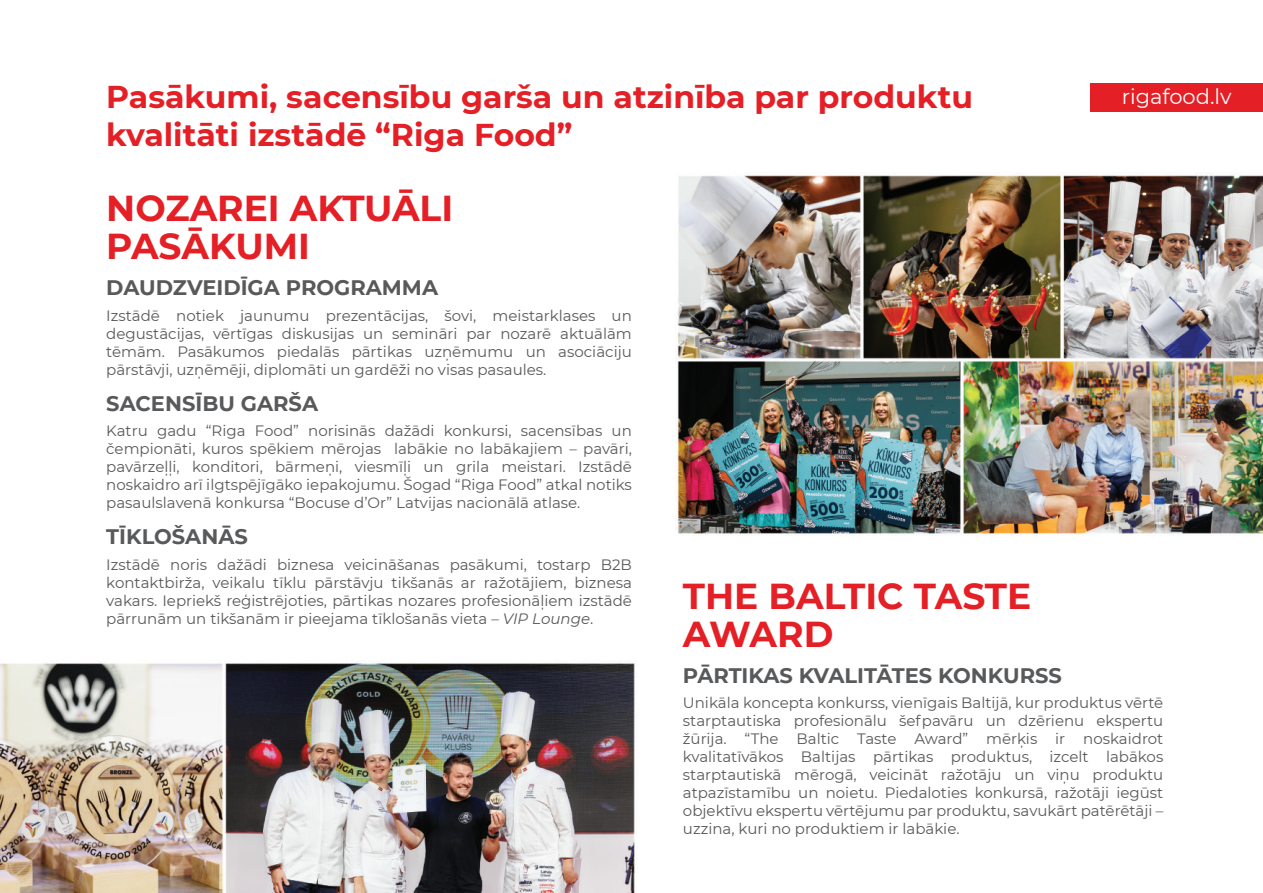
<style>
.page{position:relative;width:1263px;height:893px;background:#fff}
.page>*{position:absolute;margin:0;border:0;box-sizing:border-box;transform-origin:0 0}
.t1{font:700 36px/37.5px "Montserrat";color:#e41f25}
.t2{font:700 31.5px/37.5px "Montserrat";color:#e41f25}
.t3{font:700 21px "Montserrat";color:#58595b}
.t4{font:21px "Montserrat";color:#fff}
.t5{font:15px/18px "Montserrat";color:#58595b;text-align:justify}
.s1{font-style:italic}
</style>
<div class="page">
<div style="left:1090px;top:84px;width:173px;height:28px;background:#e41f25"></div>
<img style="left:676px;top:174px;width:587px;height:361px">
<img style="left:0;top:663px;width:635px;height:230px">
<h2 class="t2" style="left:106px;top:77px;width:868px">Pasākumi, sacensību garša un atzinība par produktu kvalitāti izstādē “Riga Food”</h2>
<h1 class="t1" style="left:106px;top:188px;width:348px">NOZAREI AKTUĀLI<br>PASĀKUMI</h1>
<h3 class="t3" style="left:106px;top:272px;width:333px">DAUDZVEIDĪGA PROGRAMMA</h3>
<p class="t5" style="left:106px;top:306px;width:527px">Izstādē notiek jaunumu prezentācijas, šovi, meistarklases un degustācijas, vērtīgas diskusijas un semināri par nozarē aktuālām tēmām. Pasākumos piedalās pārtikas uzņēmumu un asociāciju pārstāvji, uzņēmēji, diplomāti un gardēži no visas pasaules.</p>
<h3 class="t3" style="left:106px;top:388px;width:213px">SACENSĪBU GARŠA</h3>
<p class="t5" style="left:106px;top:421px;width:527px">Katru gadu “Riga Food” norisinās dažādi konkursi, sacensības un čempionāti, kuros spēkiem mērojas labākie no labākajiem – pavāri, pavārzeļļi, konditori, bārmeņi, viesmīļi un grila meistari. Izstādē noskaidro arī ilgtspējīgāko iepakojumu. Šogad “Riga Food” atkal notiks pasaulslavenā konkursa “Bocuse d’Or” Latvijas nacionālā atlase.</p>
<h3 class="t3" style="left:106px;top:521px;width:143px">TĪKLOŠANĀS</h3>
<p class="t5" style="left:106px;top:555px;width:527px">Izstādē noris dažādi biznesa veicināšanas pasākumi, tostarp B2B kontaktbirža, veikalu tīklu pārstāvju tikšanās ar ražotājiem, biznesa vakars. Iepriekš reģistrējoties, pārtikas nozares profesionāļiem izstādē pārrunām un tikšanām ir pieejama tīklošanās vieta – <span class="s1">VIP Lounge</span>.</p>
<h3 class="t4" style="left:1122px;top:82px;width:111px">rigafood.lv</h3>
<h1 class="t1" style="left:683px;top:576px;width:350px">THE BALTIC TASTE<br>AWARD</h1>
<h3 class="t3" style="left:683px;top:660px;width:380px">PĀRTIKAS KVALITĀTES KONKURSS</h3>
<p class="t5" style="left:683px;top:693px;width:482px">Unikāla koncepta konkurss, vienīgais Baltijā, kur produktus vērtē starptautiska profesionālu šefpavāru un dzērienu ekspertu žūrija. “The Baltic Taste Award” mērķis ir noskaidrot kvalitatīvākos Baltijas pārtikas produktus, izcelt labākos starptautiskā mērogā, veicināt ražotāju un viņu produktu atpazīstamību un noietu. Piedaloties konkursā, ražotāji iegūst objektīvu ekspertu vērtējumu par produktu, savukārt patērētāji – uzzina, kuri no produktiem ir labākie.</p>
</div>
